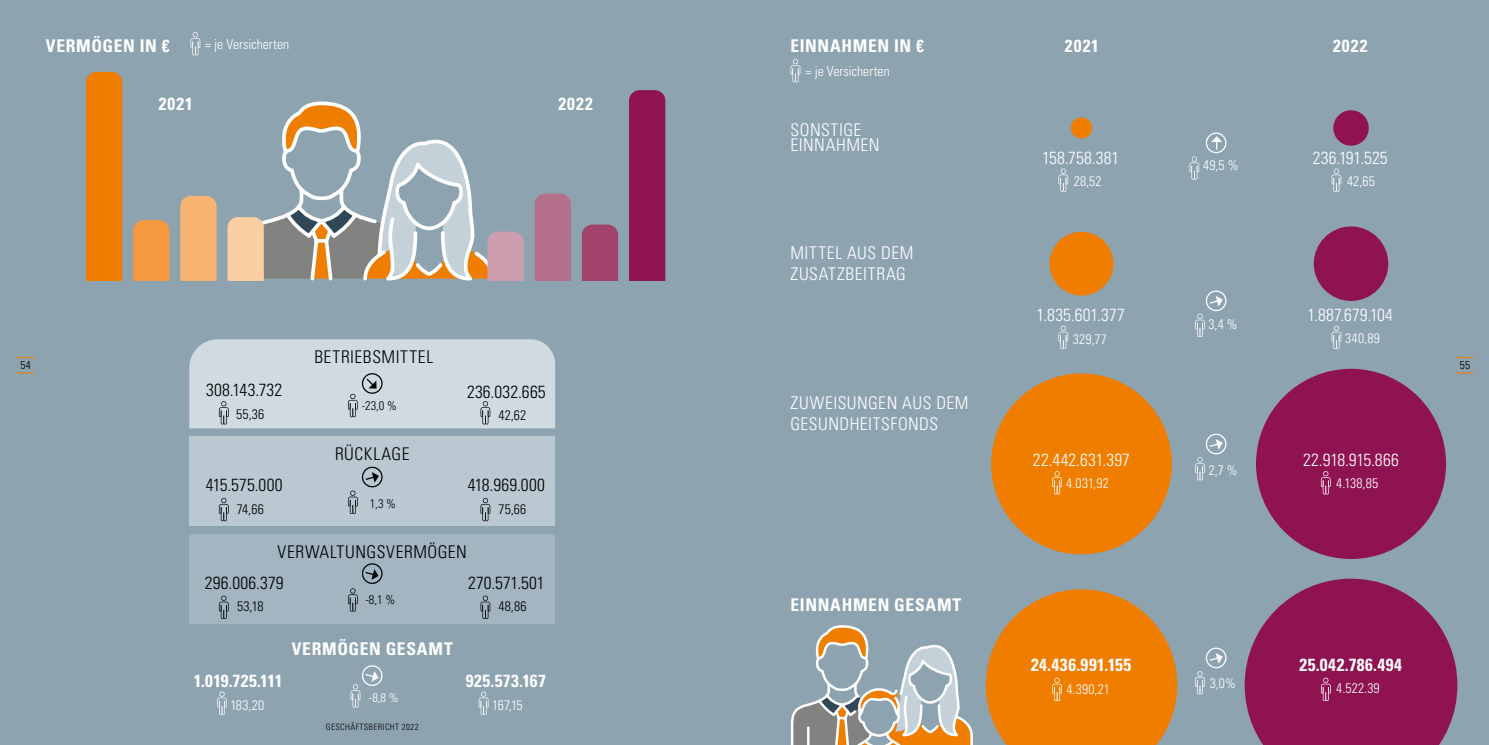
<style>
.page{position:relative;width:1489px;height:745px;background:#fff}
.page>*{position:absolute;margin:0;border:0;box-sizing:border-box;transform-origin:0 0}
.t1{font:300 condensed 17.5px/21.2px "Univers LT Std";letter-spacing:.025em;color:#fff}
.t2{font:700 condensed 17.5px "Univers LT Std";letter-spacing:.035em;color:#fff}
.t3{font:300 condensed 17.5px/30.9px "Univers LT Std";letter-spacing:.02em;color:#000}
.t4{font:300 condensed 17.5px "Univers LT Std";letter-spacing:.005em;color:#fff}
.t5{font:300 condensed 17.5px "Univers LT Std";letter-spacing:.04em;color:#000}
.t6{font:300 condensed 17.5px "Univers LT Std";letter-spacing:-.01em;color:#fff}
.t7{font:700 condensed 17.5px "Univers LT Std";color:#fff}
.t8{font:300 condensed 13.75px "Univers LT Std";letter-spacing:.01em;color:#fff}
.t9{font:300 condensed 13.75px "Univers LT Std";letter-spacing:.02em;color:#000}
.t10{font:300 condensed 12.5px "Univers LT Std";color:#000}
.t11{font:300 condensed 12.5px "Univers LT Std";color:#fff}
.t12{font:300 condensed 11.25px "Univers LT Std";color:#000}
.t13{font:300 condensed 8.75px "Univers LT Std";letter-spacing:.05em;color:#000}
</style>
<div class="page">
<div style="left:0;top:0;width:1488px;height:744px;background:#8da3b0"></div>
<div style="left:189px;top:436px;width:366px;height:89px;background:#b9c8d1"></div>
<div style="left:189px;top:534px;width:366px;height:89px;background:#a2b5c1"></div>
<div style="left:534px;top:193px;width:37px;height:88px;background:#b5708b"></div>
<div style="left:582px;top:224px;width:36px;height:57px;background:#a1436a"></div>
<div style="left:629px;top:90px;width:36px;height:191px;background:#8e1350"></div>
<svg style="left:227px;top:103px;width:296px;height:178px"></svg>
<div style="left:180px;top:196px;width:37px;height:85px;background:#f8b471"></div>
<div style="left:133px;top:220px;width:36px;height:61px;background:#f4993f"></div>
<div style="left:86px;top:72px;width:36px;height:209px;background:#ef7d00"></div>
<div style="left:1070px;top:117px;width:22px;height:21px;background:#ef7d00;border-radius:50%"></div>
<div style="left:1333px;top:110px;width:35px;height:36px;background:#8e1350;border-radius:50%"></div>
<svg style="left:1211px;top:136px;width:11px;height:13px"></svg>
<div style="left:1205px;top:132px;width:21px;height:21px;border:1px solid #fff;border-radius:50%"></div>
<div style="left:991px;top:373px;width:180px;height:181px;background:#ef7d00;border-radius:50%"></div>
<div style="left:1255px;top:368px;width:190px;height:190px;background:#8e1350;border-radius:50%"></div>
<div style="left:1049px;top:231px;width:64px;height:64px;background:#ef7d00;border-radius:50%"></div>
<div style="left:1313px;top:226px;width:75px;height:75px;background:#8e1350;border-radius:50%"></div>
<svg style="left:791px;top:625px;width:182px;height:119px"></svg>
<svg style="left:1195px;top:433px;width:31px;height:47px"></svg>
<svg style="left:1195px;top:647px;width:31px;height:47px"></svg>
<svg style="left:1052px;top:471px;width:9px;height:23px"></svg>
<svg style="left:985px;top:589px;width:192px;height:155px"></svg>
<svg style="left:1058px;top:168px;width:10px;height:24px"></svg>
<svg style="left:190px;top:32px;width:10px;height:23px"></svg>
<svg style="left:219px;top:497px;width:10px;height:24px"></svg>
<svg style="left:219px;top:595px;width:10px;height:23px"></svg>
<svg style="left:217px;top:691px;width:10px;height:23px"></svg>
<svg style="left:480px;top:497px;width:10px;height:24px"></svg>
<svg style="left:480px;top:595px;width:10px;height:23px"></svg>
<svg style="left:479px;top:691px;width:9px;height:23px"></svg>
<div style="left:189px;top:339px;width:366px;height:89px;background:#cfdae1"></div>
<svg style="left:348px;top:466px;width:35px;height:47px"></svg>
<svg style="left:348px;top:563px;width:35px;height:48px"></svg>
<svg style="left:350px;top:665px;width:33px;height:42px"></svg>
<svg style="left:1058px;top:325px;width:10px;height:24px"></svg>
<svg style="left:1189px;top:156px;width:10px;height:24px"></svg>
<svg style="left:1195px;top:290px;width:31px;height:47px"></svg>
<svg style="left:790px;top:59px;width:10px;height:23px"></svg>
<svg style="left:1331px;top:168px;width:10px;height:24px"></svg>
<svg style="left:1331px;top:325px;width:10px;height:24px"></svg>
<svg style="left:1320px;top:471px;width:10px;height:23px"></svg>
<svg style="left:1244px;top:578px;width:213px;height:166px"></svg>
<svg style="left:16px;top:356px;width:19px;height:2px"></svg>
<svg style="left:16px;top:372px;width:19px;height:2px"></svg>
<svg style="left:1456px;top:356px;width:17px;height:2px"></svg>
<svg style="left:1456px;top:372px;width:17px;height:2px"></svg>
<p class="t2" style="left:46px;top:35px;width:125px">VERMÖGEN IN €</p>
<p class="t8" style="left:205px;top:36px;width:86px">= je Versicherten</p>
<p class="t2" style="left:159px;top:93px;width:36px">2021</p>
<p class="t2" style="left:558px;top:93px;width:36px">2022</p>
<p class="t2" style="left:790px;top:35px;width:135px">EINNAHMEN IN €</p>
<p class="t2" style="left:1064px;top:35px;width:36px">2021</p>
<p class="t2" style="left:1332px;top:35px;width:36px">2022</p>
<p class="t8" style="left:805px;top:63px;width:86px">= je Versicherten</p>
<p class="t1" style="left:790px;top:122px;width:90px;line-height:15px">SONSTIGE<br>EINNAHMEN</p>
<p class="t1" style="left:790px;top:242px;width:124px">MITTEL AUS DEM<br>ZUSATZBEITRAG</p>
<p class="t4" style="left:1042px;top:147px;width:79px">158.758.381</p>
<p class="t4" style="left:1312px;top:147px;width:76px">236.191.525</p>
<p class="t8" style="left:1202px;top:157px;width:37px">49,5 %</p>
<p class="t8" style="left:1073px;top:172px;width:29px">28,52</p>
<p class="t1" style="left:1036px;top:304px;width:90px">1.835.601.377</p>
<p class="t8" style="left:1072px;top:330px;width:35px">329,77</p>
<p class="t8" style="left:1208px;top:316px;width:30px">3,4 %</p>
<p class="t8" style="left:1346px;top:173px;width:29px">42,65</p>
<p class="t1" style="left:1307px;top:304px;width:87px">1.887.679.104</p>
<p class="t8" style="left:1344px;top:329px;width:36px">340,89</p>
<p class="t5" style="left:314px;top:345px;width:120px">BETRIEBSMITTEL</p>
<p class="t12" style="left:20px;top:358px;width:12px">54</p>
<p class="t12" style="left:1459px;top:358px;width:12px">55</p>
<p class="t3" style="left:206px;top:374px;width:78px">308.143.732</p>
<p class="t9" style="left:236px;top:405px;width:30px">55,36</p>
<p class="t10" style="left:362px;top:397px;width:37px">-23,0 %</p>
<p class="t3" style="left:335px;top:438px;width:76px">RÜCKLAGE</p>
<p class="t3" style="left:467px;top:376px;width:80px">236.032.665</p>
<p class="t9" style="left:498px;top:407px;width:29px">42,62</p>
<p class="t3" style="left:206px;top:469px;width:78px">415.575.000</p>
<p class="t9" style="left:237px;top:500px;width:29px">74,66</p>
<p class="t3" style="left:468px;top:469px;width:79px">418.969.000</p>
<p class="t9" style="left:498px;top:500px;width:29px">75,66</p>
<p class="t10" style="left:370px;top:495px;width:28px">1,3 %</p>
<p class="t3" style="left:205px;top:535px;width:263px;text-indent:73px">VERWALTUNGSVERMÖGEN<br>296.006.379</p>
<p class="t9" style="left:237px;top:597px;width:28px">53,18</p>
<p class="t3" style="left:468px;top:566px;width:78px">270.571.501</p>
<p class="t9" style="left:498px;top:597px;width:30px">48,86</p>
<p class="t10" style="left:365px;top:592px;width:31px">-8,1 %</p>
<p class="t2" style="left:292px;top:638px;width:163px">VERMÖGEN GESAMT</p>
<p class="t7" style="left:194px;top:669px;width:90px">1.019.725.111</p>
<p class="t8" style="left:230px;top:696px;width:35px">183,20</p>
<p class="t11" style="left:369px;top:689px;width:31px">-8,8 %</p>
<p class="t13" style="left:326px;top:720px;width:94px">GESCHÄFTSBERICHT 2022</p>
<p class="t2" style="left:466px;top:669px;width:82px">925.573.167</p>
<p class="t8" style="left:492px;top:696px;width:32px">167,15</p>
<p class="t1" style="left:790px;top:391px;width:179px">ZUWEISUNGEN AUS DEM<br>GESUNDHEITSFONDS</p>
<p class="t2" style="left:790px;top:593px;width:172px">EINNAHMEN GESAMT</p>
<p class="t1" style="left:1032px;top:448px;width:99px">22.442.631.397</p>
<p class="t8" style="left:1066px;top:474px;width:44px">4.031,92</p>
<p class="t2" style="left:1031px;top:653px;width:102px">24.436.991.155</p>
<p class="t8" style="left:1066px;top:680px;width:45px">4.390,21</p>
<p class="t8" style="left:1208px;top:461px;width:30px">2,7 %</p>
<p class="t6" style="left:1303px;top:448px;width:97px">22.918.915.866</p>
<p class="t8" style="left:1335px;top:474px;width:43px">4.138,85</p>
<p class="t8" style="left:1209px;top:674px;width:27px">3,0%</p>
<p class="t2" style="left:1299px;top:653px;width:104px">25.042.786.494</p>
<p class="t8" style="left:1335px;top:679px;width:45px">4.522.39</p>
</div>
